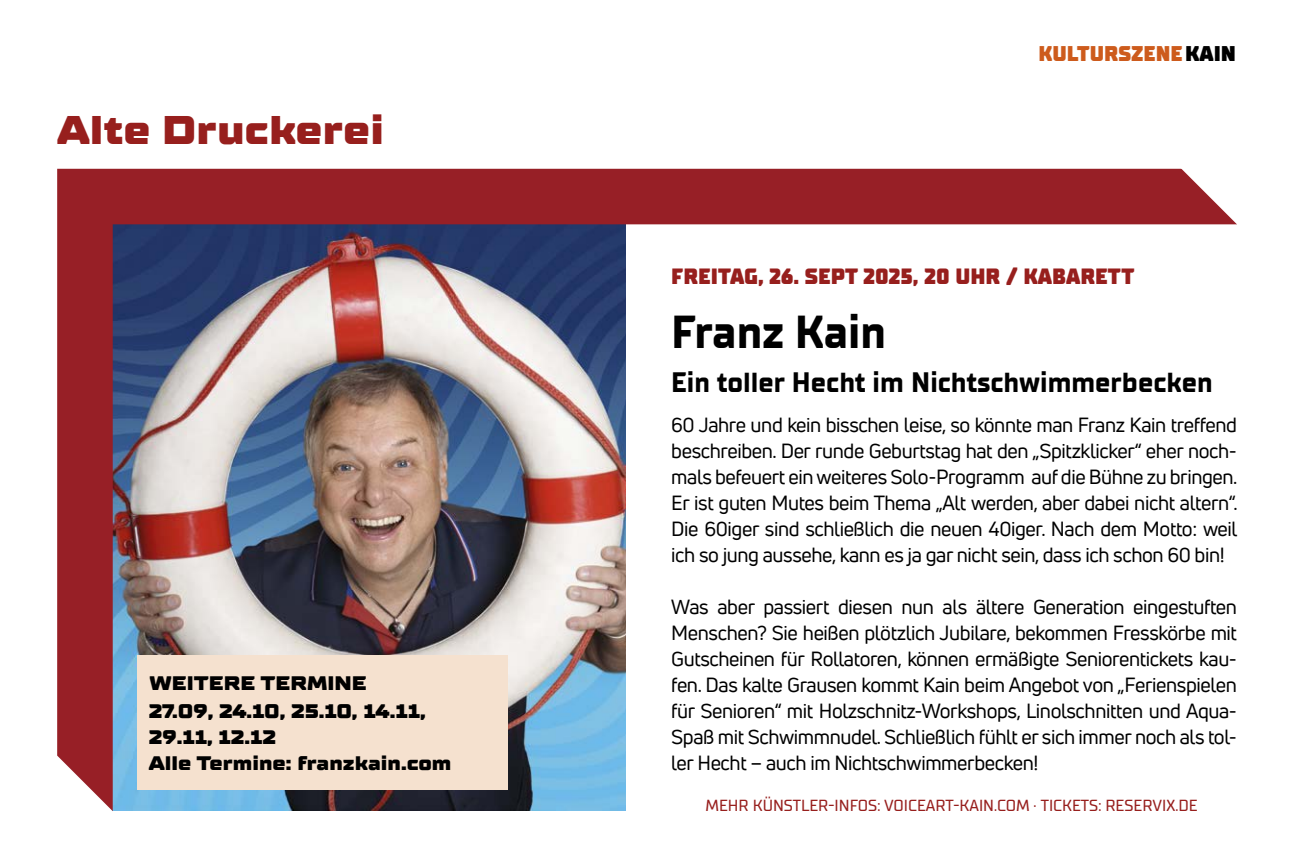
<style>
.page{position:relative;width:1293px;height:868px;background:#fff}
.page>*{position:absolute;margin:0;border:0;box-sizing:border-box;transform-origin:0 0}
.t1{font:700 46px "TT Supermolot Neue";color:#000}
.t2{font:900 40px "TT Supermolot Neue Exp";color:#971f1d}
.t3{font:700 28px "TT Supermolot Neue";color:#000}
.t4{font:900 22px "TT Supermolot Neue";color:#971f1d}
.t5{font:900 21.2px "TT Supermolot Neue";color:#cd5b1c}
.t6{font:20px/26px "Uni Neue";letter-spacing:-.02em;color:#000;text-align:justify}
.t7{font:900 19.6px/26px "TT Supermolot Neue Exp";color:#000}
.t8{font:500 16px "TT Supermolot Neue";color:#971f1d}
.s1{color:#000}
</style>
<div class="page">
<img style="left:57px;top:169px;width:1120px;height:642px">
<svg style="left:1177px;top:168px;width:60px;height:57px"></svg>
<div style="left:137px;top:655px;width:370px;height:134px;background:#f5e1cf"></div>
<h2 class="t2" style="left:57px;top:106px;width:328px">Alte Druckerei</h2>
<p class="t7" style="left:149px;top:670px;width:219px">WEITERE TERMINE</p>
<p class="t7" style="left:149px;top:698px;width:304px">27.09, 24.10, 25.10, 14.11,<br>29.11, 12.12<br>Alle Termine: franzkain.com</p>
<p class="t5" style="left:1038px;top:40px;width:199px">KULTURSZENE<span class="s1">KAIN</span></p>
<p class="t4" style="left:671px;top:262px;width:464px">FREITAG, 26. SEPT 2025, 20 UHR / KABARETT</p>
<h1 class="t1" style="left:671px;top:304px;width:217px">Franz Kain</h1>
<h3 class="t3" style="left:671px;top:365px;width:543px">Ein toller Hecht im Nichtschwimmerbecken</h3>
<p class="t6" style="left:671px;top:411px;width:568px">60 Jahre und kein bisschen leise, so könnte man Franz Kain treffend beschreiben. Der runde Geburtstag hat den „Spitzklicker“ eher noch&shy;mals befeuert ein weiteres Solo-Programm auf die Bühne zu bringen.<br>Er ist guten Mutes beim Thema „Alt werden, aber dabei nicht altern“.<br>Die 60iger sind schließlich die neuen 40iger. Nach dem Motto: weil ich so jung aussehe, kann es ja gar nicht sein, dass ich schon 60 bin!</p>
<p class="t6" style="left:671px;top:593px;width:567px">Was aber passiert diesen nun als ältere Generation eingestuften Menschen? Sie heißen plötzlich Jubilare, bekommen Fresskörbe mit Gutscheinen für Rollatoren, können ermäßigte Seniorentickets kau&shy;fen. Das kalte Grausen kommt Kain beim Angebot von „Ferienspielen für Senioren“ mit Holzschnitz-Workshops, Linolschnitten und Aqua-Spaß mit Schwimmnudel. Schließlich fühlt er sich immer noch als tol&shy;ler Hecht – auch im Nichtschwimmerbecken!</p>
<p class="t8" style="left:705px;top:795px;width:494px">MEHR KÜNSTLER-INFOS: VOICEART-KAIN.COM . TICKETS: RESERVIX.DE</p>
</div>
